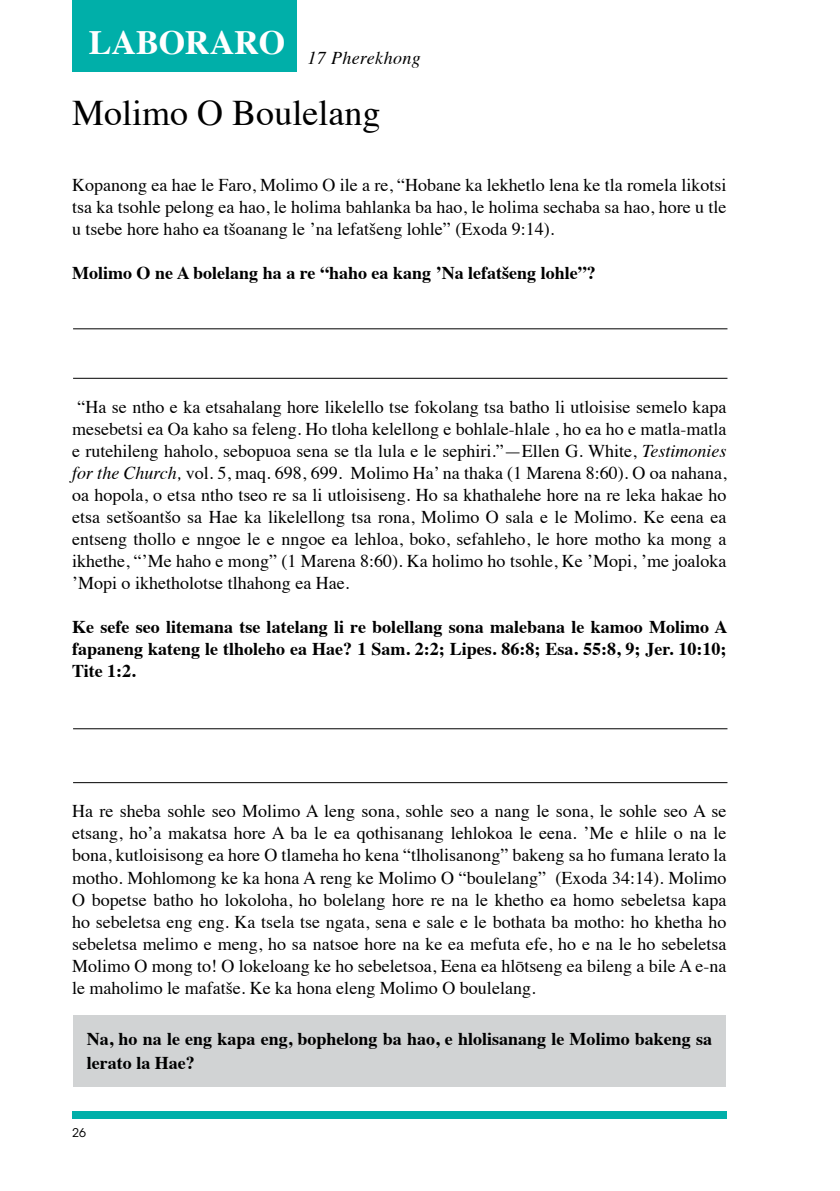
<style>
.page{position:relative;width:840px;height:1191px;background:#fff}
.page>*{position:absolute;margin:0;border:0;box-sizing:border-box;transform-origin:0 0}
.t1{font:36px "Times";color:#000}
.t2{font:18px/22px "Times";color:#000;text-align:justify}
.t3{font:700 18px/22px "Times";color:#000;text-align:justify}
.t4{font:italic 18px "Times";letter-spacing:.02em;color:#000}
.t5{font:12px "ITC Avant Garde Std";color:#000}
.s1{font-style:italic}
</style>
<div class="page">
<div style="left:72px;top:1111px;width:654px;height:8px;background:#00afa9"></div>
<div style="left:72px;top:0;width:225px;height:71px;background:#00afa9"></div>
<hr style="left:73px;top:378px;width:654px;height:1px;background:#000">
<hr style="left:73px;top:328px;width:654px;height:1px;background:#000">
<hr style="left:73px;top:728px;width:654px;height:1px;background:#000">
<hr style="left:73px;top:782px;width:654px;height:1px;background:#000">
<div style="left:73px;top:1015px;width:652px;height:71px;background:#d1d3d4"></div>
<p class="t4" style="left:89px;top:42px;width:333px"><sup>LABORARO</sup> 17 Pherekhong</p>
<h1 class="t1" style="left:72px;top:80px;width:310px">Molimo O Boulelang</h1>
<p class="t2" style="left:72px;top:173px;width:655px">Kopanong ea hae le Faro, Molimo O ile a re, “Hobane ka lekhetlo lena ke tla romela likotsi tsa ka tsohle pelong ea hao, le holima bahlanka ba hao, le holima sechaba sa hao, hore u tle u tsebe hore haho ea tšoanang le ’na lefatšeng lohle” (Exoda 9:14).</p>
<p class="t3" style="left:72px;top:260px;width:525px">Molimo O ne A bolelang ha a re “haho ea kang ’Na lefatšeng lohle”?</p>
<p class="t2" style="left:72px;top:395px;width:655px;text-indent:5px">“Ha se ntho e ka etsahalang hore likelello tse fokolang tsa batho li utloisise semelo kapa mesebetsi ea Oa kaho sa feleng. Ho tloha kelellong e bohlale-hlale , ho ea ho e matla-matla e rutehileng haholo, sebopuoa sena se tla lula e le sephiri.”—Ellen G. White, <span class="s1">Testimonies for the Church,</span> vol. 5, maq. 698, 699. Molimo Ha’ na thaka (1 Marena 8:60). O oa nahana, oa hopola, o etsa ntho tseo re sa li utloisiseng. Ho sa khathalehe hore na re leka hakae ho etsa setšoantšo sa Hae ka likelellong tsa rona, Molimo O sala e le Molimo. Ke eena ea entseng thollo e nngoe le e nngoe ea lehloa, boko, sefahleho, le hore motho ka mong a ikhethe, “’Me haho e mong” (1 Marena 8:60). Ka holimo ho tsohle, Ke ’Mopi, ’me joaloka ’Mopi o ikhetholotse tlhahong ea Hae.</p>
<p class="t3" style="left:72px;top:614px;width:656px">Ke sefe seo litemana tse latelang li re bolellang sona malebana le kamoo Molimo A fapaneng kateng le tlholeho ea Hae? 1 Sam. 2:2; Lipes. 86:8; Esa. 55:8, 9; Jer. 10:10; Tite 1:2.</p>
<p class="t2" style="left:72px;top:799px;width:655px">Ha re sheba sohle seo Molimo A leng sona, sohle seo a nang le sona, le sohle seo A se etsang, ho’a makatsa hore A ba le ea qothisanang lehlokoa le eena. ’Me e hlile o na le bona, kutloisisong ea hore O tlameha ho kena “tlholisanong” bakeng sa ho fumana lerato la motho. Mohlomong ke ka hona A reng ke Molimo O “boulelang” (Exoda 34:14). Molimo O bopetse batho ho lokoloha, ho bolelang hore re na le khetho ea homo sebeletsa kapa ho sebeletsa eng eng. Ka tsela tse ngata, sena e sale e le bothata ba motho: ho khetha ho sebeletsa melimo e meng, ho sa natsoe hore na ke ea mefuta efe, ho e na le ho sebeletsa Molimo O mong to! O lokeloang ke ho sebeletsoa, Eena ea hlōtseng ea bileng a bile A e-na le maholimo le mafatše. Ke ka hona eleng Molimo O boulelang.</p>
<p class="t3" style="left:87px;top:1025px;width:626px;line-height:24px">Na, ho na le eng kapa eng, bophelong ba hao, e hlolisanang le Molimo bakeng sa lerato la Hae?</p>
<p class="t5" style="left:72px;top:1125px;width:15px">26</p>
</div>
